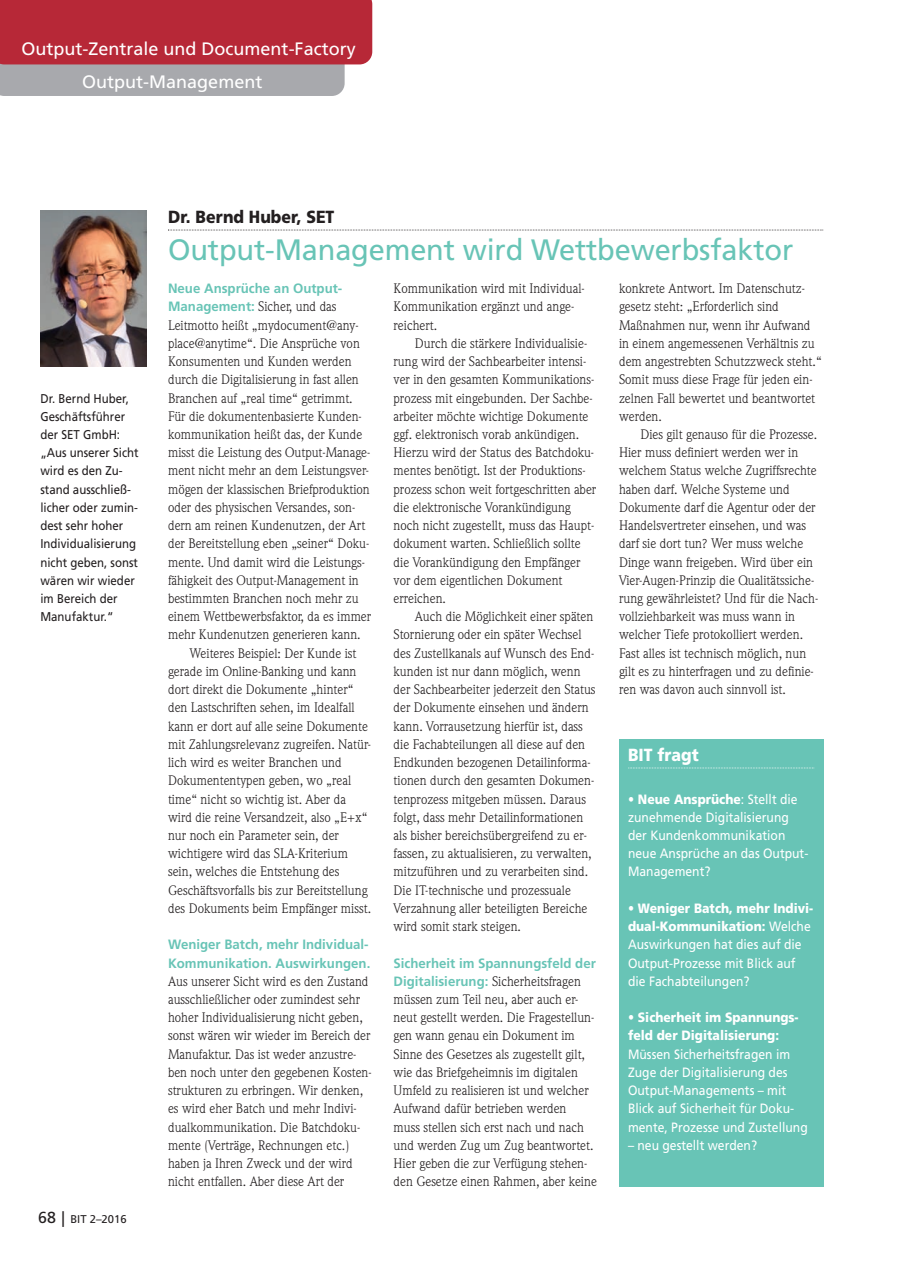
<style>
.page{position:relative;width:902px;height:1272px;background:#fff}
.page>*{position:absolute;margin:0;border:0;box-sizing:border-box;transform-origin:0 0}
.t1{font:29.55px "Frutiger";letter-spacing:-.005em;color:#68c4b6}
.t2{font:18px "Frutiger";color:#fff}
.t3{font:900 17.55px "Frutiger";color:#231f20;scale:.9 1}
.t4{font:900 17.55px "Frutiger";color:#fff;scale:.9 1}
.t5{font:13.5px/18.1px "Weidemann";color:#231f20}
.t6{font:13.5px/18.1px "Frutiger";color:#fff;scale:.9 1}
.t7{font:700 13.5px/18.1px "Frutiger";color:#68c4b6}
.t8{font:900 13.5px/18.1px "Frutiger";color:#fff;scale:.9 1}
.t9{font:12.75px/18.1px "Frutiger";color:#231f20;scale:.9 1}
.t10{font:11.25px "Frutiger";color:#231f20}
.s1{font-size:15.9px}
.s2{font-size:15.75px}
.s3{font-family:"Frutiger";font-weight:700;color:#68c4b6}
.s4{font-weight:900}
</style>
<div class="page">
<svg style="left:168px;top:230px;width:655px;height:1px"></svg>
<img style="left:40px;top:211px;width:107px;height:156px">
<div style="left:619px;top:739px;width:204px;height:447px;background:#68c4b6"></div>
<svg style="left:628px;top:767px;width:186px;height:1px"></svg>
<svg style="left:0;top:0;width:372px;height:96px;background:#b4545f"></svg>
<h2 class="t2" style="left:21px;top:42px;width:336px">Output-Zentrale und Document-Factory</h2>
<h2 class="t2" style="left:82px;top:74px;width:182px">Output-Management</h2>
<p class="t9" style="left:40px;top:390px;width:111px">Dr. Bernd Huber,<br>Geschäftsführer der SET GmbH: „Aus unserer Sicht wird es den Zu&shy;stand ausschließ&shy;licher oder zumin&shy;dest sehr hoher<br>Individualisierung nicht geben, sonst wären wir wieder im Bereich der<br>Manufaktur.“</p>
<p class="t10" style="left:38px;top:1214px;width:90px"><span class="s1">68</span> <span class="s2">|</span> BIT 2–2016</p>
<p class="t3" style="left:168px;top:210px;width:186px">Dr. Bernd Huber, SET</p>
<h1 class="t1" style="left:168px;top:237px;width:626px">Output-Management wird Wettbewerbsfaktor</h1>
<p class="t7" style="left:168px;top:280px;width:176px">Neue Ansprüche an Output-</p>
<p class="t5" style="left:168px;top:299px;width:170px"><span class="s3">Management:</span> Sicher, und das</p>
<p class="t5" style="left:168px;top:317px;width:192px">Leitmotto heißt „mydocument@any-</p>
<p class="t5" style="left:168px;top:335px;width:193px">place@anytime“. Die Ansprüche von</p>
<p class="t5" style="left:168px;top:353px;width:185px">Konsumenten und Kunden werden</p>
<p class="t5" style="left:168px;top:372px;width:192px">durch die Digitalisierung in fast allen</p>
<p class="t5" style="left:168px;top:390px;width:186px">Branchen auf „real time“ getrimmt.</p>
<p class="t5" style="left:168px;top:408px;width:195px">Für die dokumentenbasierte Kunden-</p>
<p class="t5" style="left:168px;top:426px;width:196px">kommunikation heißt das, der Kunde</p>
<p class="t5" style="left:168px;top:444px;width:204px">misst die Leistung des Output-Manage-</p>
<p class="t5" style="left:168px;top:463px;width:202px">ment nicht mehr an dem Leistungsver-</p>
<p class="t5" style="left:168px;top:481px;width:203px">mögen der klassischen Briefproduktion</p>
<p class="t5" style="left:168px;top:499px;width:189px">oder des physischen Versandes, son-</p>
<p class="t5" style="left:168px;top:517px;width:199px">dern am reinen Kundenutzen, der Art</p>
<p class="t5" style="left:168px;top:536px;width:203px">der Bereitstellung eben „seiner“ Doku-</p>
<p class="t5" style="left:168px;top:554px;width:198px">mente. Und damit wird die Leistungs-</p>
<p class="t5" style="left:168px;top:572px;width:192px">fähigkeit des Output-Management in</p>
<p class="t5" style="left:168px;top:590px;width:192px">bestimmten Branchen noch mehr zu</p>
<p class="t5" style="left:168px;top:608px;width:205px">einem Wettbewerbsfaktor, da es immer</p>
<p class="t5" style="left:168px;top:627px;width:194px">mehr Kundenutzen generieren kann.</p>
<p class="t5" style="left:189px;top:645px;width:169px">Weiteres Beispiel: Der Kunde ist</p>
<p class="t5" style="left:168px;top:663px;width:190px">gerade im Online-Banking und kann</p>
<p class="t5" style="left:168px;top:681px;width:187px">dort direkt die Dokumente „hinter“</p>
<p class="t5" style="left:168px;top:700px;width:188px">den Lastschriften sehen, im Idealfall</p>
<p class="t5" style="left:168px;top:718px;width:201px">kann er dort auf alle seine Dokumente</p>
<p class="t5" style="left:168px;top:736px;width:204px">mit Zahlungsrelevanz zugreifen. Natür-</p>
<p class="t5" style="left:168px;top:754px;width:175px">lich wird es weiter Branchen und</p>
<p class="t5" style="left:168px;top:772px;width:185px">Dokumententypen geben, wo „real</p>
<p class="t5" style="left:168px;top:791px;width:179px">time“ nicht so wichtig ist. Aber da</p>
<p class="t5" style="left:168px;top:809px;width:201px">wird die reine Versandzeit, also „E+x“</p>
<p class="t5" style="left:168px;top:827px;width:172px">nur noch ein Parameter sein, der</p>
<p class="t5" style="left:168px;top:845px;width:181px">wichtigere wird das SLA-Kriterium</p>
<p class="t5" style="left:168px;top:863px;width:173px">sein, welches die Entstehung des</p>
<p class="t5" style="left:168px;top:882px;width:201px">Geschäftsvorfalls bis zur Bereitstellung</p>
<p class="t5" style="left:168px;top:900px;width:204px">des Dokuments beim Empfänger misst.</p>
<p class="t7" style="left:168px;top:936px;width:204px">Weniger Batch, mehr Individual-<br>Kommunikation. Auswirkungen.</p>
<p class="t5" style="left:168px;top:973px;width:205px">Aus unserer Sicht wird es den Zustand ausschließlicher oder zumindest sehr hoher Individualisierung nicht geben, sonst wären wir wieder im Bereich der Manufaktur. Das ist weder anzustre&shy;ben noch unter den gegebenen Kosten&shy;strukturen zu erbringen. Wir denken, es wird eher Batch und mehr Indivi&shy;dualkommunikation. Die Batchdoku&shy;mente (Verträge, Rechnungen etc.) haben ja Ihren Zweck und der wird nicht entfallen. Aber diese Art der</p>
<p class="t5" style="left:393px;top:281px;width:193px">Kommunikation wird mit Individual-<br>Kommunikation ergänzt und ange&shy;reichert.</p>
<p class="t5" style="left:393px;top:335px;width:204px;text-indent:21px">Durch die stärkere Individualisie&shy;rung wird der Sachbearbeiter intensi&shy;ver in den gesamten Kommunikations&shy;prozess mit eingebunden. Der Sachbe&shy;arbeiter möchte wichtige Dokumente ggf. elektronisch vorab ankündigen.<br>Hierzu wird der Status des Batchdoku&shy;mentes benötigt. Ist der Produktions&shy;prozess schon weit fortgeschritten aber die elektronische Vorankündigung noch nicht zugestellt, muss das Haupt&shy;dokument warten. Schließlich sollte die Vorankündigung den Empfänger vor dem eigentlichen Dokument erreichen.</p>
<p class="t5" style="left:393px;top:608px;width:203px;text-indent:21px">Auch die Möglichkeit einer späten Stornierung oder ein später Wechsel des Zustellkanals auf Wunsch des End&shy;kunden ist nur dann möglich, wenn der Sachbearbeiter jederzeit den Status der Dokumente einsehen und ändern kann. Vorrausetzung hierfür ist, dass die Fachabteilungen all diese auf den Endkunden bezogenen Detailinforma&shy;tionen durch den gesamten Dokumen&shy;tenprozess mitgeben müssen. Daraus folgt, dass mehr Detailinformationen als bisher bereichsübergreifend zu er&shy;fassen, zu aktualisieren, zu verwalten, mitzuführen und zu verarbeiten sind.<br>Die IT-technische und prozessuale Verzahnung aller beteiligten Bereiche wird somit stark steigen.</p>
<p class="t7" style="left:393px;top:954px;width:204px">Sicherheit im Spannungsfeld der</p>
<p class="t5" style="left:393px;top:973px;width:205px"><span class="s3">Digitalisierung:</span> Sicherheitsfragen müssen zum Teil neu, aber auch er&shy;neut gestellt werden. Die Fragestellun&shy;gen wann genau ein Dokument im Sinne des Gesetzes als zugestellt gilt, wie das Briefgeheimnis im digitalen Umfeld zu realisieren ist und welcher Aufwand dafür betrieben werden<br>muss stellen sich erst nach und nach und werden Zug um Zug beantwortet.<br>Hier geben die zur Verfügung stehen&shy;den Gesetze einen Rahmen, aber keine</p>
<p class="t5" style="left:619px;top:281px;width:204px">konkrete Antwort. Im Datenschutz&shy;gesetz steht: „Erforderlich sind<br>Maßnahmen nur, wenn ihr Aufwand in einem angemessenen Verhältnis zu dem angestrebten Schutzzweck steht.“<br>Somit muss diese Frage für jeden ein&shy;zelnen Fall bewertet und beantwortet werden.</p>
<p class="t5" style="left:619px;top:426px;width:201px;text-indent:21px">Dies gilt genauso für die Prozesse.<br>Hier muss definiert werden wer in welchem Status welche Zugriffsrechte haben darf. Welche Systeme und Dokumente darf die Agentur oder der Handelsvertreter einsehen, und was darf sie dort tun? Wer muss welche Dinge wann freigeben. Wird über ein Vier-Augen-Prinzip die Qualitätssiche&shy;rung gewährleistet? Und für die Nach&shy;vollziehbarkeit was muss wann in welcher Tiefe protokolliert werden.<br>Fast alles ist technisch möglich, nun gilt es zu hinterfragen und zu definie&shy;ren was davon auch sinnvoll ist.</p>
<p class="t4" style="left:628px;top:748px;width:80px">BIT fragt</p>
<p class="t6" style="left:628px;top:790px;width:202px"><span class="s4">• Neue Ansprüche</span>: Stellt die zunehmende Digitalisierung der Kundenkommunikation neue Ansprüche an das Output-<br>Management?</p>
<p class="t6" style="left:628px;top:900px;width:207px"><span class="s4">• Weniger Batch, mehr Indivi&shy;dual-Kommunikation:</span> Welche<br>Auswirkungen hat dies auf die<br>Output-Prozesse mit Blick auf die Fachabteilungen?</p>
<p class="t8" style="left:628px;top:1009px;width:191px">• Sicherheit im Spannungs&shy;feld der Digitalisierung:</p>
<p class="t6" style="left:628px;top:1045px;width:201px">Müssen Sicherheitsfragen im<br>Zuge der Digitalisierung des<br>Output-Managements – mit<br>Blick auf Sicherheit für Doku&shy;mente, Prozesse und Zustellung</p>
<p class="t6" style="left:628px;top:1136px;width:145px">– neu gestellt werden?</p>
</div>
